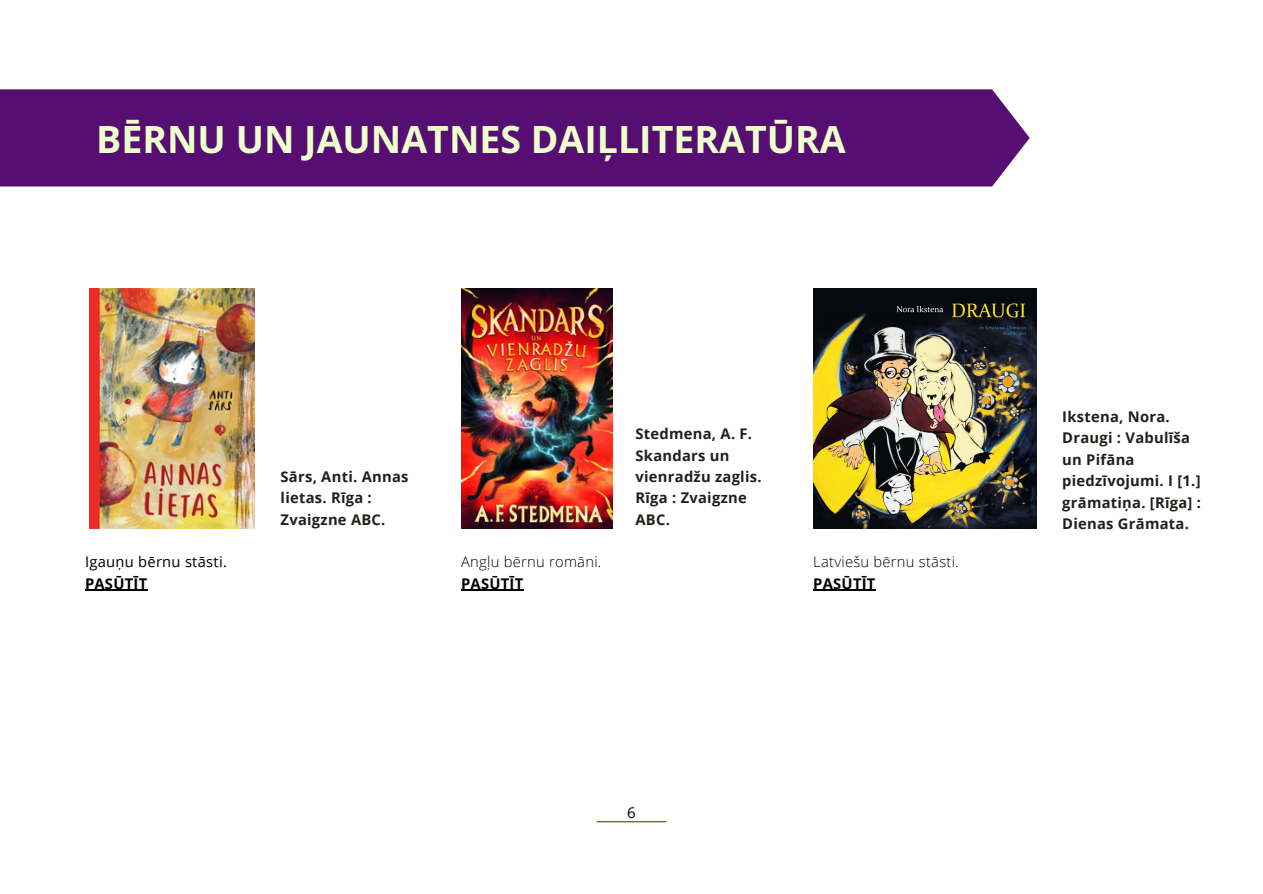
<style>
.page{position:relative;width:1263px;height:894px;background:#fff}
.page>*{position:absolute;margin:0;border:0;box-sizing:border-box;transform-origin:0 0}
.t1{font:700 37.5px "Open Sans";color:#edffcc}
.t2{font:15px "Open Sans";color:#000}
.t3{font:700 14.7px/21.3px "Open Sans";letter-spacing:.02em;color:#22201b}
.t4{font:300 14.7px "Open Sans";letter-spacing:.02em;color:#000}
.t5{font:700 14.7px "Open Sans";letter-spacing:.02em;color:#000}
.t6{font:14.7px "Open Sans";letter-spacing:.02em;color:#000}
</style>
<div class="page">
<hr style="left:597px;top:820px;width:69px;height:2px;background:#3b5704">
<div style="left:0;top:89px;width:1030px;height:97px;background:#570e72"></div>
<img style="left:89px;top:288px;width:166px;height:240px">
<img style="left:461px;top:288px;width:152px;height:240px">
<img style="left:813px;top:288px;width:223px;height:240px">
<hr style="left:85px;top:589px;width:63px;height:1px;background:#000">
<hr style="left:813px;top:589px;width:63px;height:1px;background:#000">
<hr style="left:461px;top:589px;width:63px;height:1px;background:#000">
<p class="t1" style="left:96px;top:112px;width:751px">BĒRNU UN JAUNATNES DAIĻLITERATŪRA</p>
<p class="t6" style="left:85px;top:551px;width:143px">Igauņu bērnu stāsti.</p>
<p class="t5" style="left:85px;top:572px;width:64px">PASŪTĪT</p>
<p class="t3" style="left:281px;top:465px;width:129px">Sārs, Anti. Annas lietas. Rīga :<br>Zvaigzne ABC.</p>
<p class="t4" style="left:461px;top:551px;width:142px">Angļu bērnu romāni.</p>
<p class="t5" style="left:461px;top:572px;width:64px">PASŪTĪT</p>
<p class="t3" style="left:636px;top:423px;width:128px">Stedmena, A. F.<br>Skandars un vienradžu zaglis.<br>Rīga : Zvaigzne<br>ABC.</p>
<p class="t4" style="left:813px;top:551px;width:147px">Latviešu bērnu stāsti.</p>
<p class="t5" style="left:813px;top:572px;width:64px">PASŪTĪT</p>
<p class="t2" style="left:627px;top:801px;width:10px">6</p>
<p class="t3" style="left:1062px;top:405px;width:140px">Ikstena, Nora.<br>Draugi : Vabulīša un Pifāna piedzīvojumi. I [1.] grāmatiņa. [Rīga] :<br>Dienas Grāmata.</p>
</div>
